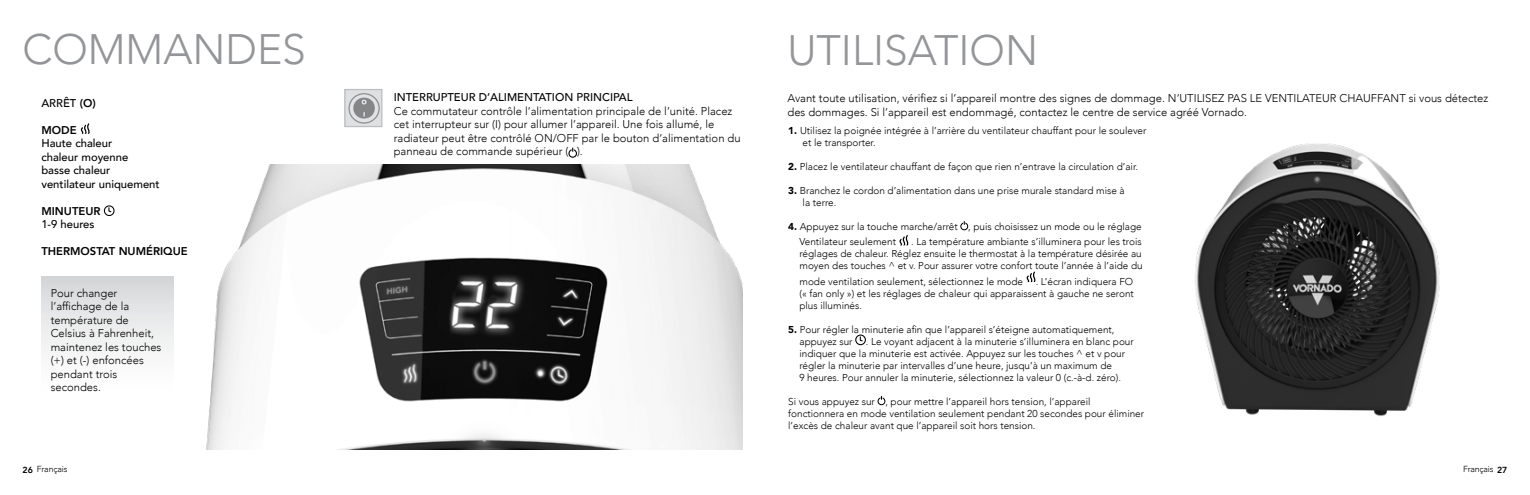
<style>
.page{position:relative;width:1530px;height:495px;background:#fff}
.page>*{position:absolute;margin:0;border:0;box-sizing:border-box;transform-origin:0 0}
.t1{font:300 42.5px "Avenir";color:#939598}
.t2{font:300 11.25px/13.5px "Avenir";color:#000}
.t3{font:500 11.25px/13.5px "Avenir";color:#000}
.t4{font:800 11.25px "Avenir";color:#000}
.t5{font:300 10px/12px "Avenir";color:#000}
.t6{font:300 8.75px "Avenir";letter-spacing:-.02em;color:#000}
.s1{font-weight:800}
.s2{font-weight:900}
</style>
<div class="page">
<svg style="left:80px;top:123px;width:10px;height:11px"></svg>
<div style="left:104px;top:205px;width:11px;height:11px;border:1px solid #000;border-radius:50%"></div>
<svg style="left:108px;top:207px;width:4px;height:6px"></svg>
<div style="left:41px;top:276px;width:132px;height:124px;background:linear-gradient(to bottom,#d7d8da,#fff)"></div>
<img style="left:1195px;top:143px;width:245px;height:274px">
<div style="left:960px;top:222px;width:8px;height:8px;border:1px solid #000;border-radius:50%"></div>
<svg style="left:899px;top:235px;width:10px;height:11px"></svg>
<svg style="left:1026px;top:271px;width:10px;height:11px"></svg>
<div style="left:855px;top:335px;width:11px;height:10px;border:1px solid #000;border-radius:50%"></div>
<svg style="left:859px;top:336px;width:5px;height:6px"></svg>
<div style="left:878px;top:397px;width:7px;height:8px;border:1px solid #000;border-radius:50%"></div>
<img style="left:170px;top:165px;width:572px;height:285px">
<div style="left:568px;top:149px;width:9px;height:9px;border:1px solid #000;border-radius:50%"></div>
<img style="left:346px;top:91px;width:34px;height:34px">
<div style="left:344px;top:89px;width:38px;height:38px;border:1px solid #bcbec0"></div>
<h1 class="t1" style="left:22px;top:25px;width:285px">COMMANDES</h1>
<p class="t3" style="left:41px;top:96px;width:56px">ARRÊT <span class="s1">(O)</span></p>
<p class="t4" style="left:41px;top:121px;width:37px">MODE</p>
<p class="t3" style="left:41px;top:136px;width:120px">Haute chaleur<br>chaleur moyenne basse chaleur ventilateur uniquement</p>
<p class="t4" style="left:41px;top:202px;width:61px">MINUTEUR</p>
<p class="t3" style="left:41px;top:217px;width:55px">1-9 heures</p>
<p class="t4" style="left:41px;top:243px;width:148px">THERMOSTAT NUMÉRIQUE</p>
<p class="t2" style="left:51px;top:286px;width:112px">Pour changer l’affichage de la température de<br>Celsius à Fahrenheit, maintenez les touches (+) et (-) enfoncées pendant trois secondes.</p>
<p class="t3" style="left:394px;top:90px;width:240px">INTERRUPTEUR D’ALIMENTATION PRINCIPAL</p>
<p class="t2" style="left:394px;top:104px;width:348px">Ce commutateur contrôle l’alimentation principale de l’unité. Placez cet interrupteur sur (I) pour allumer l’appareil. Une fois allumé, le radiateur peut être contrôlé ON/OFF par le bouton d’alimentation du panneau de commande supérieur ( ).</p>
<h1 class="t1" style="left:787px;top:25px;width:252px">UTILISATION</h1>
<p class="t2" style="left:788px;top:92px;width:702px">Avant toute utilisation, vérifiez si l’appareil montre des signes de dommage. N’UTILISEZ PAS LE VENTILATEUR CHAUFFANT si vous détectez des dommages. Si l’appareil est endommagé, contactez le centre de service agréé Vornado.</p>
<p class="t5" style="left:803px;top:125px;width:345px;text-indent:-14px"><span class="s2">1.</span> Utilisez la poignée intégrée à l’arrière du ventilateur chauffant pour le soulever et le transporter.</p>
<p class="t5" style="left:788px;top:161px;width:351px"><span class="s2">2.</span> Placez le ventilateur chauffant de façon que rien n’entrave la circulation d’air.</p>
<p class="t5" style="left:803px;top:185px;width:324px;text-indent:-14px"><span class="s2">3.</span> Branchez le cordon d’alimentation dans une prise murale standard mise à la terre.</p>
<p class="t5" style="left:799px;top:219px;width:344px;line-height:15.1px;text-indent:-11px"><span class="s2">4.</span> Appuyez sur la touche marche/arrêt , puis choisissez un mode ou le réglage<br>Ventilateur seulement</p>
<p class="t5" style="left:799px;top:236px;width:345px;text-align:justify;text-indent:112px">. La température ambiante s’illuminera pour les trois réglages de chaleur. Réglez ensuite le thermostat à la température désirée au moyen des touches ^ et v. Pour assurer votre confort toute l’année à l’aide du</p>
<p class="t5" style="left:799px;top:275px;width:225px">mode ventilation seulement, sélectionnez le mode</p>
<p class="t5" style="left:799px;top:275px;width:336px;text-align:justify;text-indent:236px">. L’écran indiquera FO (« fan only ») et les réglages de chaleur qui apparaissent à gauche ne seront plus illuminés.</p>
<p class="t5" style="left:799px;top:323px;width:317px;line-height:12.6px;text-indent:-11px"><span class="s2">5.</span> Pour régler la minuterie afin que l’appareil s’éteigne automatiquement, appuyez sur</p>
<p class="t5" style="left:799px;top:336px;width:336px;text-indent:66px">. Le voyant adjacent à la minuterie s’illuminera en blanc pour indiquer que la minuterie est activée. Appuyez sur les touches ^ et v pour régler la minuterie par intervalles d’une heure, jusqu’à un maximum de<br>9 heures. Pour annuler la minuterie, sélectionnez la valeur 0 (c.-à-d. zéro).</p>
<p class="t5" style="left:788px;top:396px;width:357px">Si vous appuyez sur , pour mettre l’appareil hors tension, l’appareil fonctionnera en mode ventilation seulement pendant 20 secondes pour éliminer l’excès de chaleur avant que l’appareil soit hors tension.</p>
<p class="t6" style="left:22px;top:464px;width:46px"><span class="s1">26</span> Français</p>
<p class="t6" style="left:1463px;top:464px;width:46px">Français <span class="s1">27</span></p>
</div>
